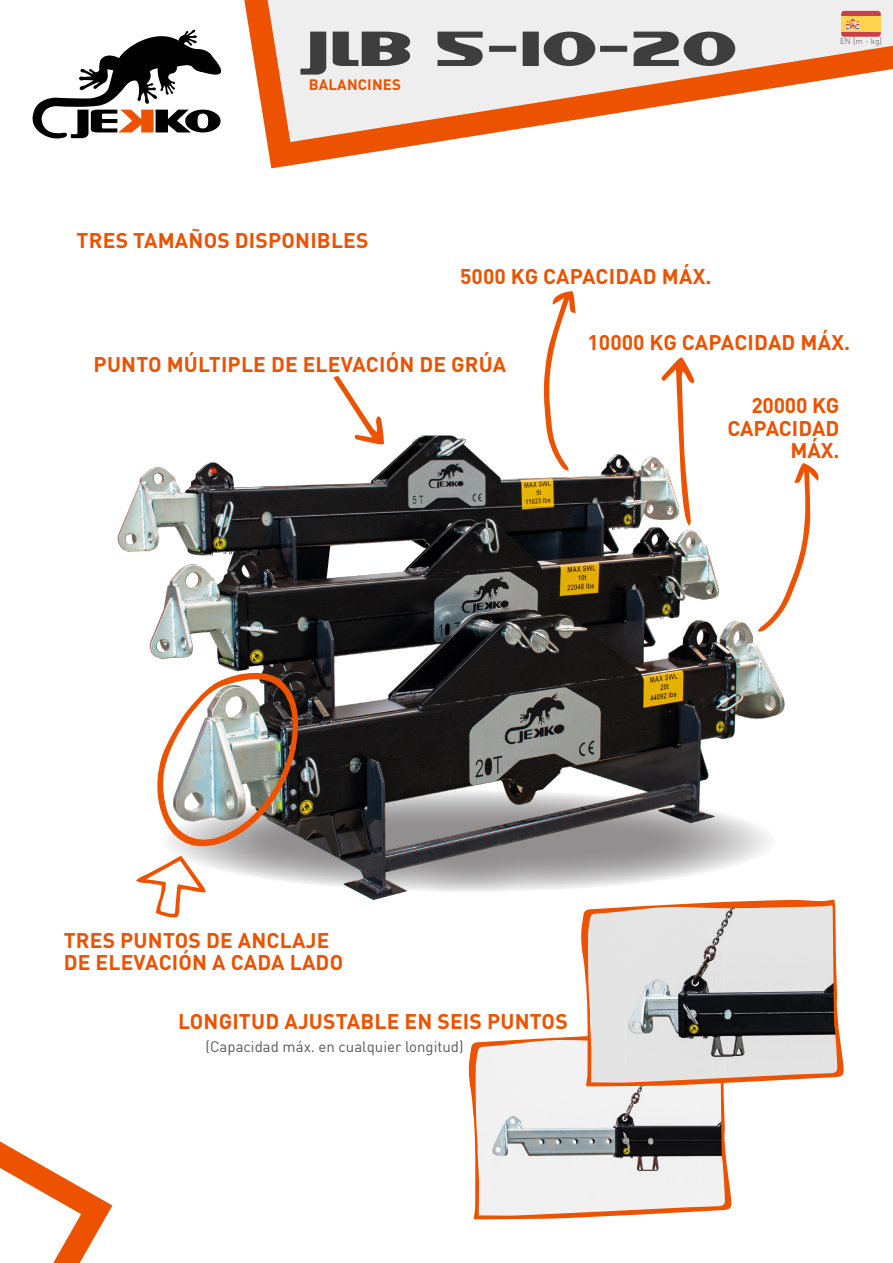
<style>
.page{position:relative;width:893px;height:1263px;background:#fff}
.page>*{position:absolute;margin:0;border:0;box-sizing:border-box;transform-origin:0 0}
.t1{font:700 21px/22.5px "DIN Pro";letter-spacing:.01em;color:#ed5200}
.t2{font:700 21px/22.5px "DIN Pro";letter-spacing:-.01em;color:#ed5200;text-align:right}
.t3{font:15px "DIN";color:#57585a}
.t4{font:700 15px "DIN Pro";letter-spacing:.01em;color:#ed5200}
.t5{font:300 8.25px "DIN Pro";color:#4f5252}
</style>
<div class="page">
<svg style="left:32px;top:29px;width:190px;height:110px"></svg>
<img style="left:117px;top:380px;width:718px;height:521px">
<svg style="left:543px;top:291px;width:33px;height:180px"></svg>
<svg style="left:758px;top:463px;width:64px;height:169px"></svg>
<svg style="left:469px;top:1036px;width:263px;height:183px;fill:#f1f1f1"></svg>
<svg style="left:581px;top:900px;width:263px;height:186px;fill:#e4e3e3"></svg>
<img style="left:153px;top:669px;width:147px;height:181px">
<svg style="left:660px;top:357px;width:34px;height:169px"></svg>
<svg style="left:333px;top:376px;width:51px;height:69px"></svg>
<svg style="left:0;top:1141px;width:112px;height:122px"></svg>
<svg style="left:136px;top:856px;width:70px;height:62px"></svg>
<svg style="left:244px;top:0;width:649px;height:168px"></svg>
<svg style="left:841px;top:11px;width:40px;height:26px"></svg>
<p class="t4" style="left:309px;top:75px;width:94px">BALANCINES</p>
<p class="t1" style="left:77px;top:228px;width:293px">TRES TAMAÑOS DISPONIBLES</p>
<p class="t1" style="left:460px;top:264px;width:253px">5000 KG CAPACIDAD MÁX.</p>
<p class="t5" style="left:840px;top:36px;width:43px">EN [m - kg]</p>
<p class="t1" style="left:94px;top:352px;width:414px">PUNTO MÚLTIPLE DE ELEVACIÓN DE GRÚA</p>
<p class="t1" style="left:588px;top:331px;width:264px">10000 KG CAPACIDAD MÁX.</p>
<p class="t2" style="left:727px;top:394px;width:113px">20000 KG<br>CAPACIDAD<br>MÁX.</p>
<p class="t1" style="left:64px;top:928px;width:281px">TRES PUNTOS DE ANCLAJE<br>DE ELEVACIÓN A CADA LADO</p>
<p class="t1" style="left:178px;top:1009px;width:391px">LONGITUD AJUSTABLE EN SEIS PUNTOS</p>
<p class="t3" style="left:206px;top:1037px;width:260px">(Capacidad máx. en cualquier longitud)</p>
</div>
